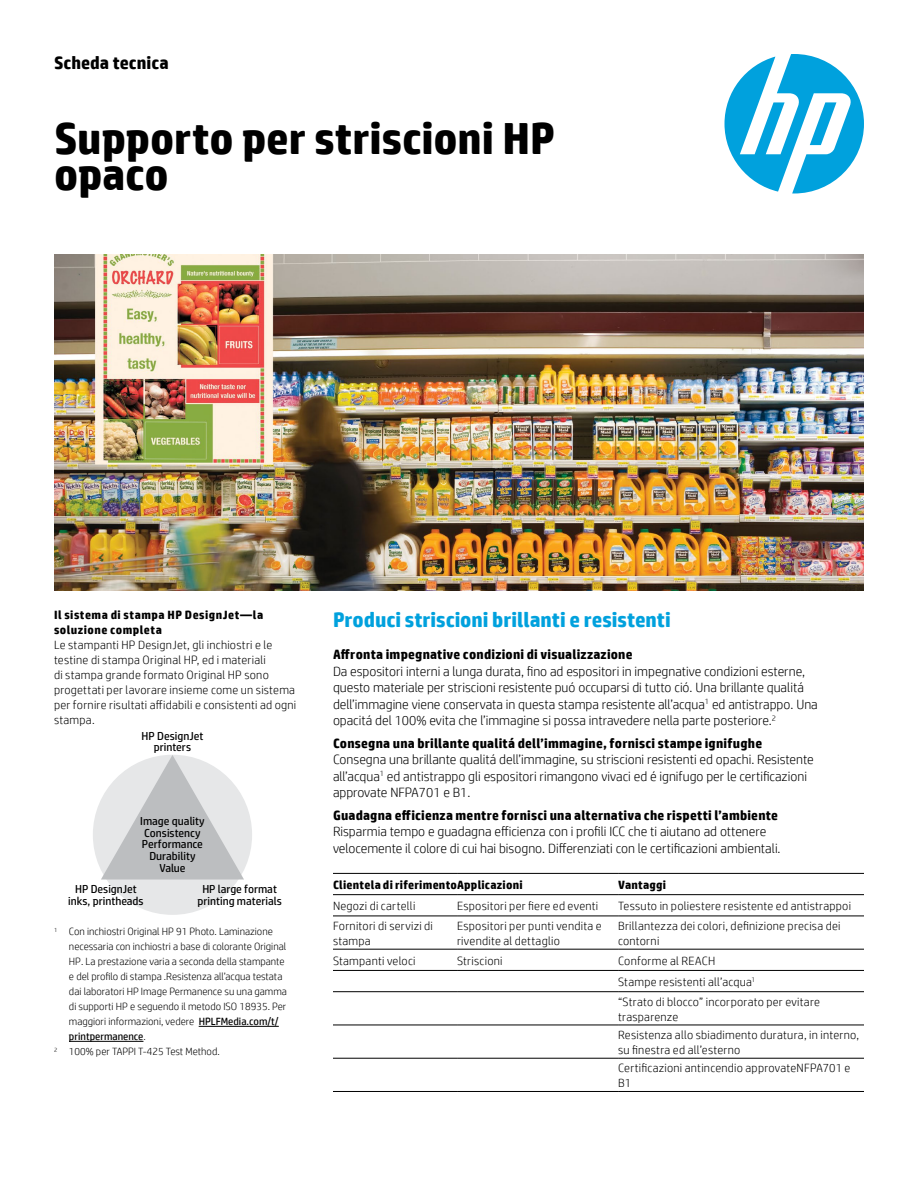
<style>
.page{position:relative;width:918px;height:1188px;background:#fff}
.page>*{position:absolute;margin:0;border:0;box-sizing:border-box;transform-origin:0 0}
.t1{font:700 45px/36px "HP Simplified";letter-spacing:-.005em;color:#000}
.t2{font:700 21px "HP Simplified";color:#00a1dd}
.t3{font:700 18px "HP Simplified";color:#000}
.t4{font:300 13.5px/16.5px "HP Simplified";color:#000}
.t5{font:700 13.5px "HP Simplified";letter-spacing:.015em;color:#000}
.t6{font:300 12px/15px "HP Simplified";letter-spacing:.02em;color:#000}
.t7{font:700 12px/15px "HP Simplified";letter-spacing:.03em;color:#000}
.t8{font:11.55px/11.7px "HP Simplified";color:#000;text-align:center}
.t9{font:300 10.5px "HP Simplified";color:#000}
.t10{font:10.5px "HP Simplified";color:#000}
.s1{font-weight:400}
.s2{font-weight:300}
</style>
<div class="page">
<svg style="left:724px;top:54px;width:140px;height:140px"></svg>
<div style="left:93px;top:755px;width:159px;height:159px;background:#e6e7e8;border-radius:50%"></div>
<svg style="left:101px;top:755px;width:143px;height:125px"></svg>
<hr style="left:199px;top:1026px;width:80px;height:1px;background:#000">
<hr style="left:69px;top:1041px;width:74px;height:1px;background:#000">
<hr style="left:333px;top:873px;width:124px;height:1px;background:#000">
<hr style="left:457px;top:873px;width:161px;height:1px;background:#000">
<hr style="left:618px;top:873px;width:246px;height:1px;background:#000">
<hr style="left:333px;top:894px;width:124px;height:1px;background:#000">
<hr style="left:457px;top:894px;width:161px;height:1px;background:#000">
<hr style="left:618px;top:894px;width:246px;height:1px;background:#000">
<hr style="left:333px;top:916px;width:124px;height:1px;background:#000">
<hr style="left:457px;top:916px;width:161px;height:1px;background:#000">
<hr style="left:618px;top:916px;width:246px;height:1px;background:#000">
<hr style="left:333px;top:949px;width:124px;height:1px;background:#000">
<hr style="left:457px;top:949px;width:161px;height:1px;background:#000">
<hr style="left:618px;top:949px;width:246px;height:1px;background:#000">
<hr style="left:333px;top:970px;width:124px;height:1px;background:#000">
<hr style="left:457px;top:970px;width:161px;height:1px;background:#000">
<hr style="left:618px;top:970px;width:246px;height:1px;background:#000">
<hr style="left:333px;top:991px;width:124px;height:1px;background:#000">
<hr style="left:457px;top:991px;width:161px;height:1px;background:#000">
<hr style="left:618px;top:991px;width:246px;height:1px;background:#000">
<hr style="left:333px;top:1025px;width:124px;height:1px;background:#000">
<hr style="left:457px;top:1025px;width:161px;height:1px;background:#000">
<hr style="left:618px;top:1025px;width:246px;height:1px;background:#000">
<hr style="left:333px;top:1058px;width:124px;height:1px;background:#000">
<hr style="left:457px;top:1058px;width:161px;height:1px;background:#000">
<hr style="left:618px;top:1058px;width:246px;height:1px;background:#000">
<hr style="left:333px;top:1091px;width:124px;height:1px;background:#000">
<hr style="left:457px;top:1091px;width:161px;height:1px;background:#000">
<hr style="left:618px;top:1091px;width:246px;height:1px;background:#000">
<img style="left:54px;top:255px;width:810px;height:336px">
<h3 class="t3" style="left:54px;top:51px;width:116px">Scheda tecnica</h3>
<h1 class="t1" style="left:54px;top:121px;width:503px">Supporto per striscioni HP opaco</h1>
<p class="t7" style="left:54px;top:608px;width:211px">Il sistema di stampa HP DesignJet—la soluzione completa</p>
<p class="t6" style="left:54px;top:637px;width:244px">Le stampanti HP DesignJet, gli inchiostri e le testine di stampa Original HP, ed i materiali<br>di stampa grande formato Original HP sono progettati per lavorare insieme come un sistema per fornire risultati affidabili e consistenti ad ogni stampa.</p>
<p class="t8" style="left:142px;top:730px;width:63px">HP DesignJet printers</p>
<p class="t8" style="left:140px;top:815px;width:66px">Image quality<br>Consistency<br>Performance<br>Durability<br>Value</p>
<p class="t8" style="left:68px;top:883px;width:77px">HP DesignJet inks, printheads</p>
<p class="t8" style="left:198px;top:883px;width:86px">HP large format printing materials</p>
<p class="t9" style="left:54px;top:925px;width:220px"><sup>1</sup> Con inchiostri Original HP 91 Photo. Laminazione</p>
<p class="t9" style="left:69px;top:940px;width:219px">necessaria con inchiostri a base di colorante Original</p>
<p class="t9" style="left:69px;top:955px;width:217px">HP. La prestazione varia a seconda della stampante</p>
<p class="t9" style="left:69px;top:970px;width:215px">e del profilo di stampa .Resistenza all’acqua testata</p>
<p class="t9" style="left:69px;top:985px;width:219px">dai laboratori HP Image Permanence su una gamma</p>
<p class="t9" style="left:69px;top:1000px;width:219px">di supporti HP e seguendo il metodo ISO 18935. Per</p>
<p class="t9" style="left:69px;top:1015px;width:211px">maggiori informazioni, vedere <span class="s1">HPLFMedia.com/t/</span></p>
<p class="t10" style="left:69px;top:1030px;width:78px">printpermanence<span class="s2">.</span></p>
<p class="t9" style="left:54px;top:1045px;width:167px"><sup>2</sup> 100% per TAPPI T-425 Test Method.</p>
<h2 class="t2" style="left:333px;top:606px;width:339px">Produci striscioni brillanti e resistenti</h2>
<p class="t5" style="left:333px;top:646px;width:301px">Affronta impegnative condizioni di visualizzazione</p>
<p class="t4" style="left:333px;top:663px;width:486px">Da espositori interni a lunga durata, fino ad espositori in impegnative condizioni esterne, questo materiale per striscioni resistente puó occuparsi di tutto ció. Una brillante qualitá dell’immagine viene conservata in questa stampa resistente all’acqua<sup>1</sup> ed antistrappo. Una opacitá del 100% evita che l’immagine si possa intravedere nella parte posteriore.<sup>2</sup></p>
<p class="t5" style="left:333px;top:734px;width:431px">Consegna una brillante qualitá dell’immagine, fornisci stampe ignifughe</p>
<p class="t4" style="left:333px;top:751px;width:482px">Consegna una brillante qualitá dell’immagine, su striscioni resistenti ed opachi. Resistente all’acqua<sup>1</sup> ed antistrappo gli espositori rimangono vivaci ed é ignifugo per le certificazioni approvate NFPA701 e B1.</p>
<p class="t5" style="left:333px;top:806px;width:447px">Guadagna efficienza mentre fornisci una alternativa che rispetti l’ambiente</p>
<p class="t4" style="left:333px;top:823px;width:449px">Risparmia tempo e guadagna efficienza con i profili ICC che ti aiutano ad ottenere velocemente il colore di cui hai bisogno. Differenziati con le certificazioni ambientali.</p>
<p class="t7" style="left:333px;top:877px;width:191px">Clientela di riferimentoApplicazioni</p>
<p class="t7" style="left:618px;top:877px;width:50px">Vantaggi</p>
<p class="t6" style="left:333px;top:898px;width:84px">Negozi di cartelli</p>
<p class="t6" style="left:457px;top:898px;width:143px">Espositori per fiere ed eventi</p>
<p class="t6" style="left:618px;top:898px;width:235px">Tessuto in poliestere resistente ed antistrappoi</p>
<p class="t6" style="left:333px;top:918px;width:102px">Fornitori di servizi di stampa</p>
<p class="t6" style="left:457px;top:918px;width:146px">Espositori per punti vendita e rivendite al dettaglio</p>
<p class="t6" style="left:618px;top:918px;width:224px">Brillantezza dei colori, definizione precisa dei contorni</p>
<p class="t6" style="left:333px;top:953px;width:84px">Stampanti veloci</p>
<p class="t6" style="left:457px;top:953px;width:47px">Striscioni</p>
<p class="t6" style="left:618px;top:950px;width:139px;line-height:21.3px">Conforme al REACH<br>Stampe resistenti all’acqua<sup>1</sup></p>
<p class="t6" style="left:618px;top:994px;width:203px">“Strato di blocco” incorporato per evitare trasparenze</p>
<p class="t6" style="left:618px;top:1027px;width:243px">Resistenza allo sbiadimento duratura, in interno, su finestra ed all’esterno</p>
<p class="t6" style="left:618px;top:1060px;width:234px">Certificazioni antincendio approvateNFPA701 e<br>B1</p>
</div>
